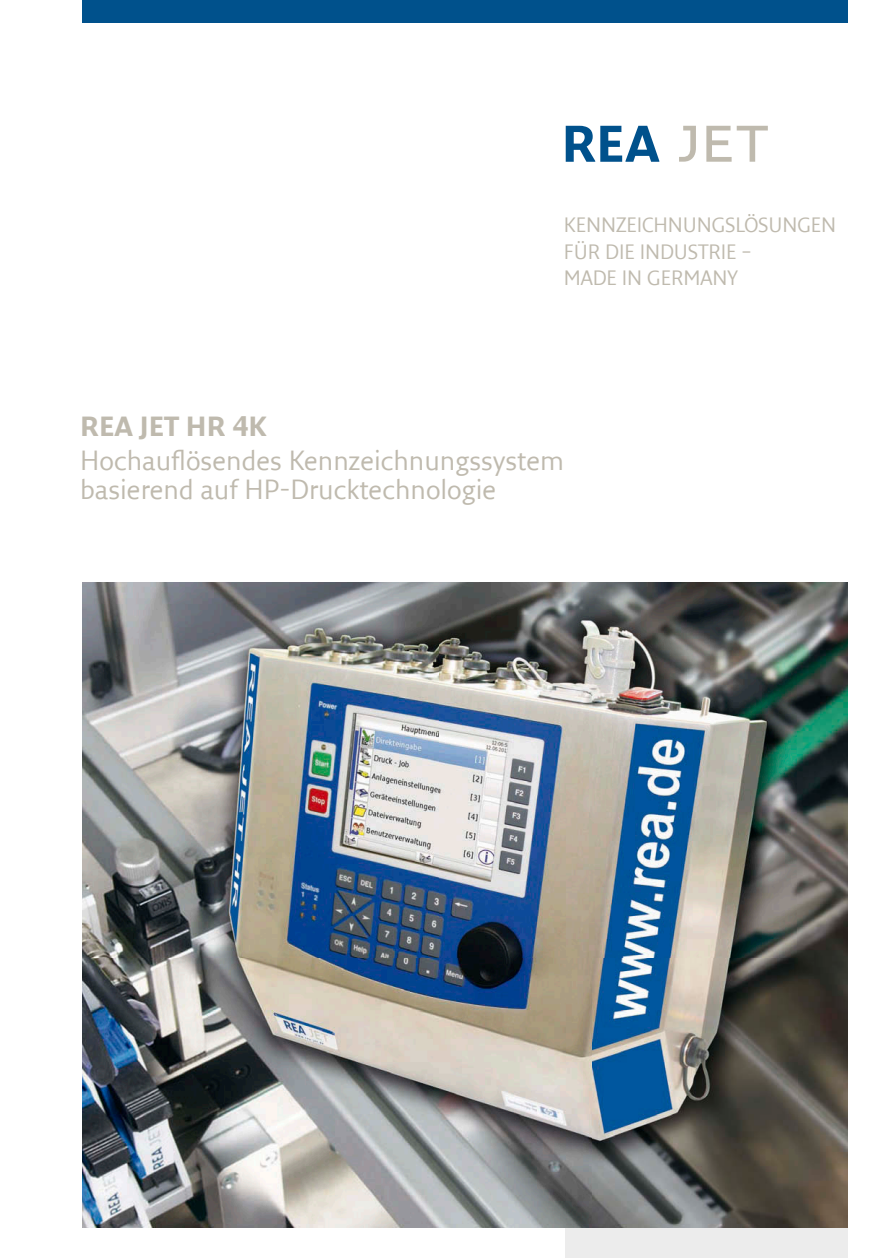
<style>
.page{position:relative;width:888px;height:1258px;background:#fff}
.page>*{position:absolute;margin:0;border:0;box-sizing:border-box;transform-origin:0 0}
.t1{font:27px/29.5px "Fresco Sans LF";color:#bfbaae}
.t2{font:700 27px "Fresco Sans LF";color:#bfbaae}
.t3{font:20.25px/26.2px "Fresco Sans LF";letter-spacing:-.005em;color:#bfbaae}
</style>
<div class="page">
<div style="left:83px;top:0;width:765px;height:23px;background:#00518c"></div>
<div style="left:566px;top:1228px;width:282px;height:30px;background:#ececec"></div>
<svg style="left:566px;top:126px;width:93px;height:36px"></svg>
<svg style="left:679px;top:126px;width:17px;height:36px"></svg>
<svg style="left:706px;top:126px;width:62px;height:36px"></svg>
<img style="left:83px;top:582px;width:765px;height:646px">
<p class="t3" style="left:564px;top:214px;width:274px">KENNZEICHNUNGSLÖSUNGEN<br>FÜR DIE INDUSTRIE –<br>MADE IN GERMANY</p>
<p class="t2" style="left:80px;top:415px;width:188px">REA JET HR 4K</p>
<p class="t1" style="left:80px;top:447px;width:485px">Hochauflösendes Kennzeichnungssystem basierend auf HP-Drucktechnologie</p>
</div>
